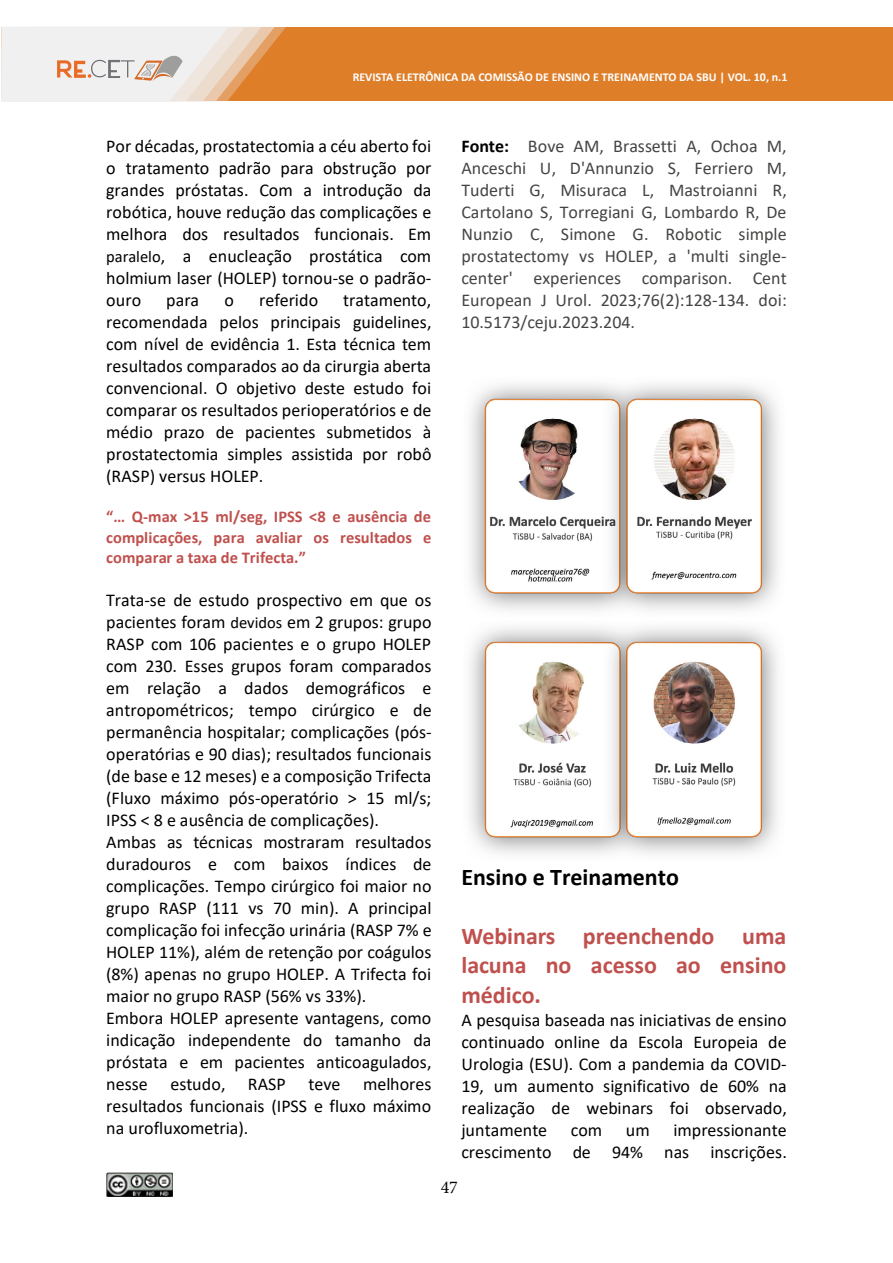
<style>
.page{position:relative;width:893px;height:1263px;background:#fff}
.page>*{position:absolute;margin:0;border:0;box-sizing:border-box;transform-origin:0 0}
.t1{font:700 24px/29.2px "Calibri";color:#c0504d;text-align:justify}
.t2{font:700 24px "Calibri";color:#000}
.t3{font:18px/22px "Calibri";color:#000;text-align:justify}
.t4{font:18px/21.9px "Calibri";color:#444443;text-align:justify}
.t5{font:18px "Minion Pro";color:#000}
.t6{font:700 16.5px/20.1px "Calibri";letter-spacing:.005em;color:#c0504d;text-align:justify}
.t7{font:700 12px "Calibri";color:#fff}
.s1{font-size:16.5px}
.s2{font-weight:700;color:#000}
</style>
<div class="page">
<div style="left:1px;top:28px;width:892px;height:73px;background:#de7e29"></div>
<svg style="left:1px;top:27px;width:285px;height:74px;background:#ead9cb"></svg>
<img style="left:106px;top:1172px;width:67px;height:25px">
<img style="left:470px;top:384px;width:308px;height:470px">
<p class="t7" style="left:353px;top:69px;width:436px">REVISTA ELETRÔNICA DA COMISSÃO DE ENSINO E TREINAMENTO DA SBU | VOL. 10, n.1</p>
<p class="t3" style="left:106px;top:135px;width:327px">Por décadas, prostatectomia a céu aberto foi o tratamento padrão para obstrução por grandes próstatas. Com a introdução da robótica, houve redução das complicações e melhora dos resultados funcionais. Em <span class="s1">paralelo</span>, a enucleação prostática com holmium laser (HOLEP) tornou-se o padrão&shy;ouro</p>
<p class="t3" style="left:166px;top:288px;width:34px">para</p>
<p class="t3" style="left:224px;top:288px;width:11px">o</p>
<p class="t3" style="left:259px;top:288px;width:60px">referido</p>
<p class="t3" style="left:106px;top:288px;width:327px;text-indent:237px">tratamento, recomendada pelos principais guidelines, com nível de evidência 1. Esta técnica tem resultados comparados ao da cirurgia aberta convencional. O objetivo deste estudo foi comparar os resultados perioperatórios e de médio prazo de pacientes submetidos à prostatectomia simples assistida por robô (RASP) versus HOLEP.</p>
<p class="t6" style="left:106px;top:507px;width:327px">“… Q-max &gt;15 ml/seg, IPSS &lt;8 e ausência de complicações, para avaliar os resultados e comparar a taxa de Trifecta.”</p>
<p class="t3" style="left:106px;top:589px;width:327px;text-align:left">Trata-se de estudo prospectivo em que os pacientes foram <span class="s1">devidos</span> em 2 grupos: grupo RASP com 106 pacientes e o grupo HOLEP com 230. Esses grupos foram comparados em relação a dados demográficos e antropométricos; tempo cirúrgico e de permanência hospitalar; complicações (pós&shy;operatórias e 90 dias); resultados funcionais (de base e 12 meses) e a composição Trifecta (Fluxo máximo pós-operatório &gt; 15 ml/s; IPSS &lt; 8 e ausência de complicações).<br>Ambas as técnicas mostraram resultados duradouros e com baixos índices de complicações. Tempo cirúrgico foi maior no grupo RASP (111 vs 70 min). A principal complicação foi infecção urinária (RASP 7% e HOLEP 11%), além de retenção por coágulos (8%) apenas no grupo HOLEP. A Trifecta foi maior no grupo RASP (56% vs 33%).<br>Embora HOLEP apresente vantagens, como indicação independente do tamanho da próstata e em pacientes anticoagulados, nesse</p>
<p class="t3" style="left:106px;top:1072px;width:327px;text-indent:257px">melhores resultados funcionais (IPSS e fluxo máximo na urofluxometria).</p>
<p class="t3" style="left:170px;top:1072px;width:117px">estudo, RASP</p>
<p class="t3" style="left:308px;top:1072px;width:34px">teve</p>
<p class="t4" style="left:461px;top:135px;width:327px"><span class="s2">Fonte:</span> Bove AM, Brassetti A, Ochoa M, Anceschi U, D'Annunzio S, Ferriero M, Tuderti G, Misuraca L, Mastroianni R, Cartolano S, Torregiani G, Lombardo R, De Nunzio C, Simone G. Robotic simple prostatectomy vs HOLEP, a 'multi single&shy;center' experiences comparison. Cent European J Urol. 2023;76(2):128-134. doi:<br>10.5173/ceju.2023.204.</p>
<h1 class="t2" style="left:461px;top:860px;width:219px">Ensino e Treinamento</h1>
<h1 class="t1" style="left:461px;top:921px;width:327px">Webinars preenchendo uma lacuna no acesso ao ensino médico.</h1>
<p class="t3" style="left:461px;top:1009px;width:327px">A pesquisa baseada nas iniciativas de ensino continuado online da Escola Europeia de Urologia (ESU). Com a pandemia da COVID-19, um aumento significativo de 60% na realização de webinars foi observado, juntamente</p>
<p class="t3" style="left:461px;top:1118px;width:327px;text-align:right">impressionante<br>crescimento de 94% nas inscrições.</p>
<p class="t3" style="left:571px;top:1118px;width:33px">com</p>
<p class="t3" style="left:626px;top:1118px;width:25px">um</p>
<p class="t5" style="left:441px;top:1175px;width:19px">47</p>
</div>
